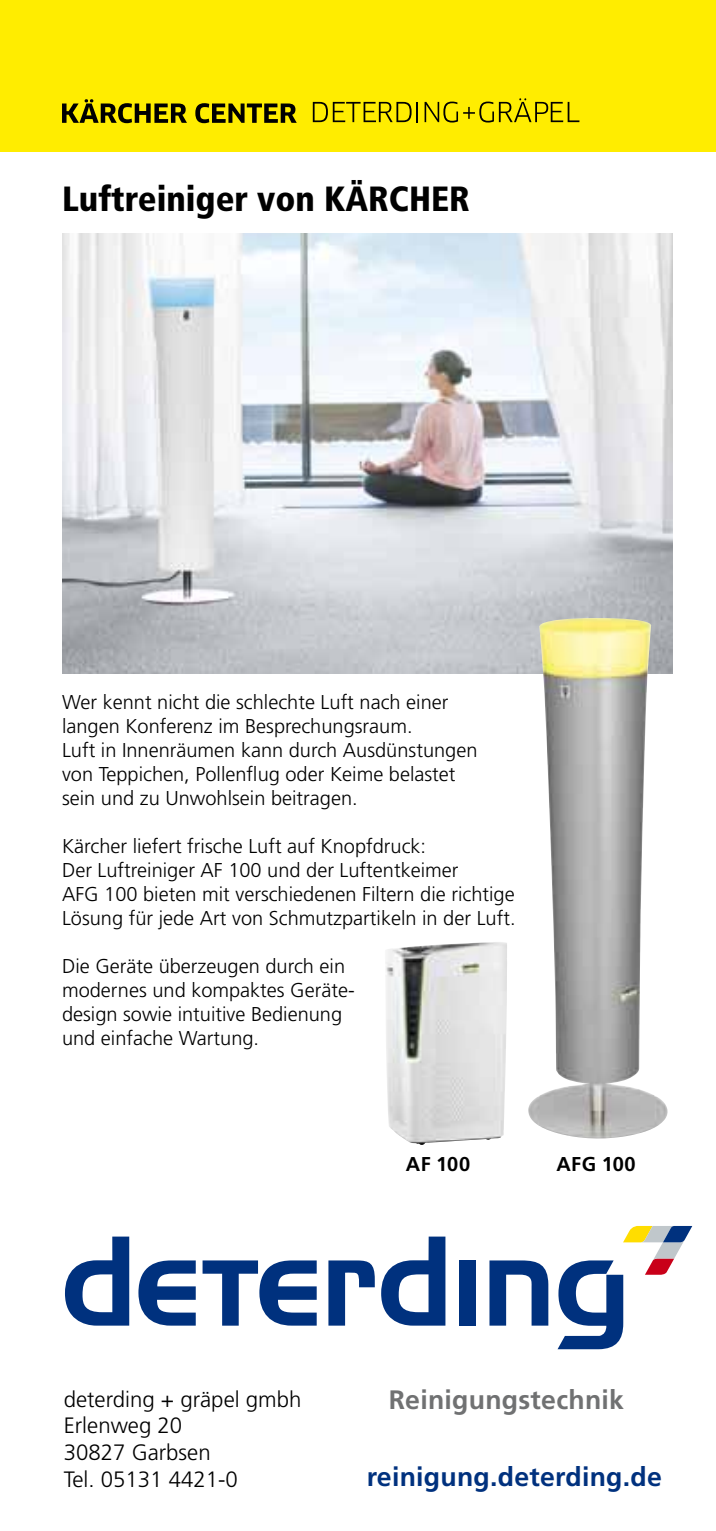
<style>
.page{position:relative;width:716px;height:1531px;background:#fff}
.page>*{position:absolute;margin:0;border:0;box-sizing:border-box;transform-origin:0 0}
.t1{font:900 condensed 35px "Frutiger";color:#000}
.t2{font:700 26.75px "Frutiger";letter-spacing:.01em;color:#00317e}
.t3{font:700 26.75px "Frutiger";letter-spacing:.01em;color:#707172}
.t4{font:300 22.25px/26.8px "Frutiger";color:#000}
.t5{font:300 20px/24px "Frutiger";color:#000}
.t6{font:700 20px "Frutiger";letter-spacing:.02em;color:#000}
</style>
<div class="page">
<img style="left:62px;top:234px;width:610px;height:439px">
<div style="left:0;top:0;width:716px;height:152px;background:#ffed00"></div>
<svg style="left:62px;top:99px;width:125px;height:24px"></svg>
<svg style="left:195px;top:103px;width:102px;height:20px"></svg>
<svg style="left:313px;top:102px;width:98px;height:20px"></svg>
<hr style="left:416px;top:102px;width:2px;height:20px;background:#000">
<svg style="left:424px;top:98px;width:155px;height:25px"></svg>
<svg style="left:65px;top:1236px;width:64px;height:89px"></svg>
<svg style="left:328px;top:1260px;width:47px;height:65px"></svg>
<svg style="left:138px;top:1260px;width:58px;height:65px"></svg>
<svg style="left:202px;top:1260px;width:115px;height:65px"></svg>
<svg style="left:381px;top:1236px;width:64px;height:89px"></svg>
<div style="left:459px;top:1260px;width:17px;height:65px;background:#00317e"></div>
<svg style="left:489px;top:1260px;width:59px;height:65px"></svg>
<svg style="left:557px;top:1226px;width:135px;height:123px"></svg>
<img style="left:385px;top:942px;width:122px;height:203px">
<img style="left:528px;top:618px;width:142px;height:521px">
<h1 class="t1" style="left:62px;top:177px;width:409px">Luftreiniger von KÄRCHER</h1>
<p class="t5" style="left:62px;top:689px;width:417px">Wer kennt nicht die schlechte Luft nach einer langen Konferenz im Besprechungsraum.<br>Luft in Innenräumen kann durch Ausdünstungen von Teppichen, Pollenflug oder Keime belastet sein und zu Unwohlsein beitragen.</p>
<p class="t5" style="left:62px;top:833px;width:455px">Kärcher liefert frische Luft auf Knopfdruck:<br>Der Luftreiniger AF 100 und der Luftentkeimer<br>AFG 100 bieten mit verschiedenen Filtern die richtige Lösung für jede Art von Schmutzpartikeln in der Luft.</p>
<p class="t5" style="left:62px;top:953px;width:294px">Die Geräte überzeugen durch ein modernes und kompaktes Geräte&shy;design sowie intuitive Bedienung und einfache Wartung.</p>
<p class="t6" style="left:406px;top:1152px;width:66px">AF 100</p>
<p class="t6" style="left:556px;top:1152px;width:81px">AFG 100</p>
<p class="t4" style="left:64px;top:1385px;width:239px">deterding + gräpel gmbh</p>
<h2 class="t3" style="left:389px;top:1384px;width:237px">Reinigungstechnik</h2>
<p class="t4" style="left:64px;top:1412px;width:176px">Erlenweg 20<br>30827 Garbsen<br>Tel. 05131 4421-0</p>
<h2 class="t2" style="left:367px;top:1460px;width:296px">reinigung.deterding.de</h2>
</div>
